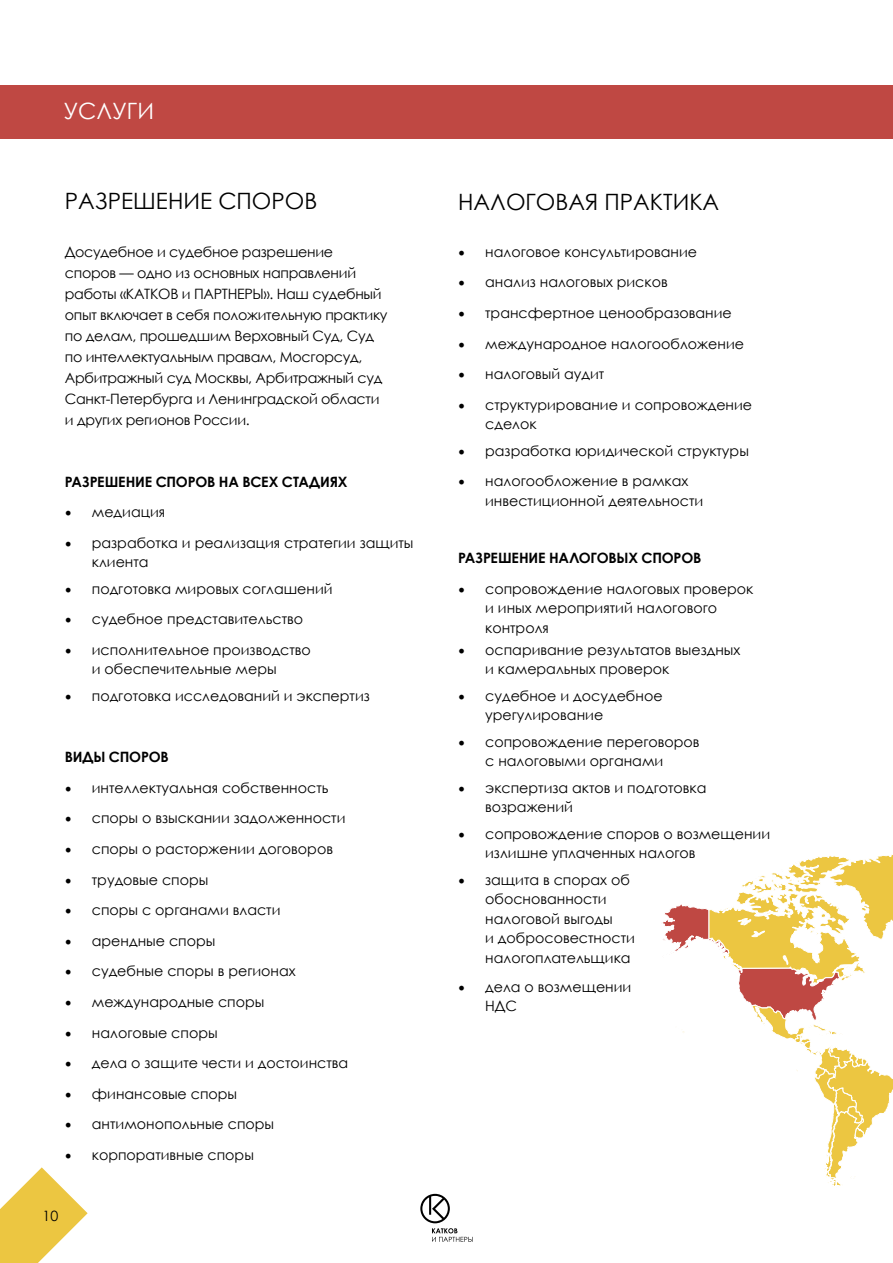
<style>
.page{position:relative;width:893px;height:1263px;background:#fff}
.page>*{position:absolute;margin:0;border:0;box-sizing:border-box;transform-origin:0 0}
.t1{font:22.5px "Century Gothic";color:#000}
.t2{font:22.5px "Century Gothic";color:#fff}
.t3{font:14.25px/19.5px "Century Gothic";color:#000}
.t4{font:14.25px/21px "Century Gothic";letter-spacing:-.02em;color:#000}
.t5{font:700 14.25px "Century Gothic";letter-spacing:-.015em;color:#000}
.s1{font-family:"Minion Pro";font-size:18px}
</style>
<div class="page">
<svg style="left:0;top:1167px;width:88px;height:96px"></svg>
<svg style="left:420px;top:1194px;width:53px;height:48px"></svg>
<div style="left:0;top:85px;width:893px;height:53px;background:#bf4843"></div>
<svg style="left:662px;top:855px;width:231px;height:331px"></svg>
<h1 class="t2" style="left:64px;top:95px;width:92px">УСЛУГИ</h1>
<h1 class="t1" style="left:65px;top:185px;width:254px">РАЗРЕШЕНИЕ СПОРОВ</h1>
<p class="t4" style="left:65px;top:241px;width:324px">Досудебное и судебное разрешение споров — одно из основных направлений работы «КАТКОВ и ПАРТНЕРЫ». Наш судебный опыт включает в себя положительную практику по делам, прошедшим Верховный Суд, Суд по интеллектуальным правам, Мосгорсуд, Арбитражный суд Москвы, Арбитражный суд Санкт-Петербурга и Ленинградской области и других регионов России.</p>
<p class="t5" style="left:65px;top:470px;width:284px">РАЗРЕШЕНИЕ СПОРОВ НА ВСЕХ СТАДИЯХ</p>
<p class="t3" style="left:65px;top:502px;width:102px"><span class="s1">•</span> медиация</p>
<p class="t3" style="left:92px;top:533px;width:323px;text-indent:-27px"><span class="s1">•</span> разработка и реализация стратегии защиты клиента</p>
<p class="t3" style="left:65px;top:578px;width:269px"><span class="s1">•</span> подготовка мировых соглашений</p>
<p class="t3" style="left:65px;top:609px;width:240px"><span class="s1">•</span> судебное представительство</p>
<p class="t3" style="left:65px;top:640px;width:248px;text-align:center"><span class="s1">•</span> исполнительное производство и обеспечительные меры</p>
<p class="t3" style="left:65px;top:686px;width:307px"><span class="s1">•</span> подготовка исследований и экспертиз</p>
<p class="t5" style="left:65px;top:746px;width:105px">ВИДЫ СПОРОВ</p>
<p class="t3" style="left:65px;top:777px;width:265px"><span class="s1">•</span> интеллектуальная собственность</p>
<p class="t3" style="left:65px;top:808px;width:282px"><span class="s1">•</span> споры о взыскании задолженности</p>
<p class="t3" style="left:65px;top:839px;width:270px"><span class="s1">•</span> споры о расторжении договоров</p>
<p class="t3" style="left:65px;top:869px;width:145px"><span class="s1">•</span> трудовые споры</p>
<p class="t3" style="left:65px;top:900px;width:217px"><span class="s1">•</span> споры с органами власти</p>
<p class="t3" style="left:65px;top:931px;width:152px"><span class="s1">•</span> арендные споры</p>
<p class="t3" style="left:65px;top:961px;width:232px"><span class="s1">•</span> судебные споры в регионах</p>
<p class="t3" style="left:65px;top:992px;width:201px"><span class="s1">•</span> международные споры</p>
<p class="t3" style="left:65px;top:1022px;width:154px"><span class="s1">•</span> налоговые споры</p>
<p class="t3" style="left:65px;top:1053px;width:285px"><span class="s1">•</span> дела о защите чести и достоинства</p>
<p class="t3" style="left:65px;top:1084px;width:174px"><span class="s1">•</span> финансовые споры</p>
<p class="t3" style="left:65px;top:1114px;width:211px"><span class="s1">•</span> антимонопольные споры</p>
<p class="t3" style="left:65px;top:1145px;width:191px"><span class="s1">•</span> корпоративные споры</p>
<p class="t3" style="left:43px;top:1206px;width:17px">10</p>
<h1 class="t1" style="left:458px;top:186px;width:263px">НАЛОГОВАЯ ПРАКТИКА</h1>
<p class="t3" style="left:458px;top:242px;width:240px"><span class="s1">•</span> налоговое консультирование</p>
<p class="t3" style="left:458px;top:272px;width:211px"><span class="s1">•</span> анализ налоговых рисков</p>
<p class="t3" style="left:458px;top:303px;width:275px"><span class="s1">•</span> трансфертное ценообразование</p>
<p class="t3" style="left:458px;top:334px;width:287px"><span class="s1">•</span> международное налогообложение</p>
<p class="t3" style="left:458px;top:364px;width:148px"><span class="s1">•</span> налоговый аудит</p>
<p class="t3" style="left:485px;top:395px;width:269px;text-indent:-27px"><span class="s1">•</span> структурирование и сопровождение сделок</p>
<p class="t3" style="left:458px;top:441px;width:292px"><span class="s1">•</span> разработка юридической структуры</p>
<p class="t3" style="left:485px;top:471px;width:220px;text-indent:-27px"><span class="s1">•</span> налогообложение в рамках инвестиционной деятельности</p>
<p class="t5" style="left:458px;top:547px;width:245px">РАЗРЕШЕНИЕ НАЛОГОВЫХ СПОРОВ</p>
<p class="t3" style="left:485px;top:578px;width:270px;text-indent:-27px"><span class="s1">•</span> сопровождение налоговых проверок и иных мероприятий налогового контроля</p>
<p class="t3" style="left:485px;top:640px;width:257px;text-indent:-27px"><span class="s1">•</span> оспаривание результатов выездных и камеральных проверок</p>
<p class="t3" style="left:485px;top:686px;width:179px;text-indent:-27px"><span class="s1">•</span> судебное и досудебное урегулирование</p>
<p class="t3" style="left:485px;top:732px;width:216px;text-indent:-27px"><span class="s1">•</span> сопровождение переговоров с налоговыми органами</p>
<p class="t3" style="left:485px;top:777px;width:223px;text-indent:-27px"><span class="s1">•</span> экспертиза актов и подготовка возражений</p>
<p class="t3" style="left:485px;top:823px;width:286px;text-indent:-27px"><span class="s1">•</span> сопровождение споров о возмещении излишне уплаченных налогов</p>
<p class="t3" style="left:485px;top:869px;width:151px;text-indent:-27px"><span class="s1">•</span> защита в спорах об обоснованности налоговой выгоды<br>и добросовестности налогоплательщика</p>
<p class="t3" style="left:485px;top:976px;width:148px;text-indent:-27px"><span class="s1">•</span> дела о возмещении<br>НДС</p>
</div>
